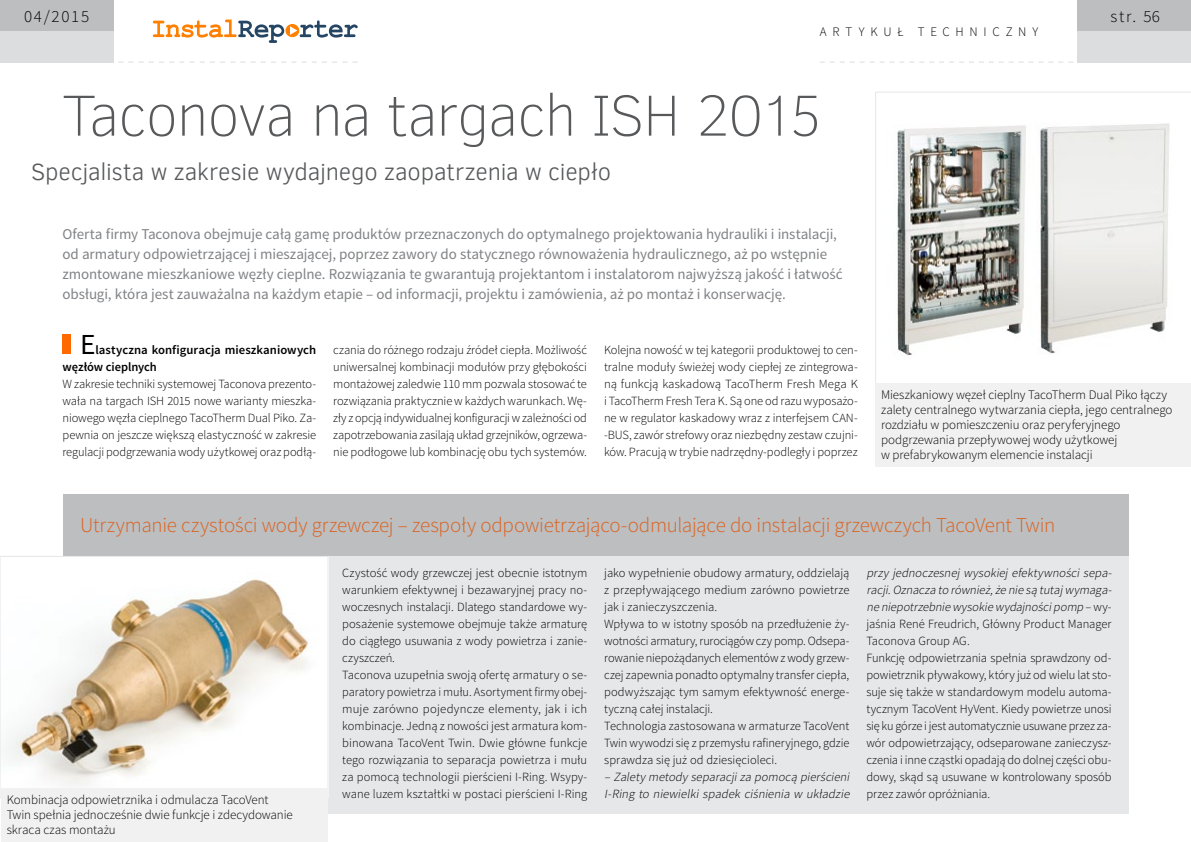
<style>
.page{position:relative;width:1191px;height:842px;background:#fff}
.page>*{position:absolute;margin:0;border:0;box-sizing:border-box;transform-origin:0 0}
.t1{font:100 59px "Clear Sans";letter-spacing:-.03em;color:#58595b}
.t2{font:29px "Source Sans Pro";color:#000}
.t3{font:300 24px "Clear Sans";letter-spacing:-.01em;color:#58595b}
.t4{font:300 21px "Source Sans Pro";letter-spacing:-.01em;color:#dc611e}
.t5{font:300 17px "Source Sans Pro";letter-spacing:.1em;color:#000}
.t6{font:15px/20px "Source Sans Pro";letter-spacing:-.005em;color:#808285}
.t7{font:300 13px/15px "Source Sans Pro";letter-spacing:-.005em;color:#000}
.t8{font:300 13px "Source Sans Pro";letter-spacing:.44em;color:#000}
.t9{font:300 12.5px/17px "Source Sans Pro";letter-spacing:-.005em;color:#000;text-align:justify}
.t10{font:italic 300 12.5px/17px "Source Sans Pro";color:#000}
.t11{font:600 12.5px/17px "Source Sans Pro";color:#000}
.s1{font-style:italic}
</style>
<div class="page">
<div style="left:1077px;top:0;width:114px;height:31px;background:#bcbec0"></div>
<div style="left:1077px;top:31px;width:114px;height:31px;background:#dcddde"></div>
<svg style="left:153px;top:20px;width:204px;height:23px"></svg>
<div style="left:0;top:0;width:113px;height:31px;background:#bcbec0"></div>
<div style="left:0;top:31px;width:113px;height:31px;background:#dcddde"></div>
<svg style="left:108px;top:62px;width:249px;height:1px"></svg>
<svg style="left:820px;top:62px;width:263px;height:1px"></svg>
<div style="left:63px;top:334px;width:8px;height:20px;background:#ff6a00"></div>
<div style="left:63px;top:494px;width:1065px;height:62px;background:#bcbec0"></div>
<div style="left:63px;top:556px;width:1065px;height:257px;background:#e6e7e8"></div>
<svg style="left:875px;top:92px;width:316px;height:291px"></svg>
<div style="left:875px;top:383px;width:316px;height:84px;background:#f1f1f2"></div>
<img style="left:6px;top:558px;width:320px;height:230px">
<div style="left:1px;top:788px;width:327px;height:54px;background:#f1f1f2"></div>
<h3 class="t5" style="left:24px;top:6px;width:67px">04/2015</h3>
<h3 class="t5" style="left:1110px;top:6px;width:51px">str. 56</h3>
<p class="t8" style="left:820px;top:24px;width:220px">artykuł techniczny</p>
<h1 class="t1" style="left:62px;top:77px;width:761px">Taconova na targach ISH 2015</h1>
<h3 class="t3" style="left:31px;top:156px;width:581px">Specjalista w zakresie wydajnego zaopatrzenia w ciepło</h3>
<p class="t6" style="left:62px;top:224px;width:782px">Oferta firmy Taconova obejmuje całą gamę produktów przeznaczonych do optymalnego projektowania hydrauliki i instalacji, od armatury odpowietrzającej i mieszającej, poprzez zawory do statycznego równoważenia hydraulicznego, aż po wstępnie zmontowane mieszkaniowe węzły cieplne. Rozwiązania te gwarantują projektantom i instalatorom najwyższą jakość i łatwość obsługi, która jest zauważalna na każdym etapie – od informacji, projektu i zamówienia, aż po montaż i konserwację.</p>
<h2 class="t2" style="left:80px;top:327px;width:17px">E</h2>
<p class="t11" style="left:63px;top:342px;width:255px;text-indent:33px">lastyczna konfiguracja mieszkaniowych węzłów cieplnych</p>
<p class="t9" style="left:63px;top:376px;width:255px">W zakresie techniki systemowej Taconova prezento&shy;wała na targach ISH 2015 nowe warianty mieszka&shy;niowego węzła cieplnego TacoTherm Dual Piko. Za&shy;pewnia on jeszcze większą elastyczność w zakresie regulacji podgrzewania wody użytkowej oraz podłą-</p>
<p class="t9" style="left:333px;top:342px;width:255px">czania do różnego rodzaju źródeł ciepła. Możliwość uniwersalnej kombinacji modułów przy głębokości montażowej zaledwie 110 mm pozwala stosować te rozwiązania praktycznie w każdych warunkach. Wę&shy;zły z opcją indywidualnej konfiguracji w zależności od zapotrzebowania zasilają układ grzejników, ogrzewa&shy;nie podłogowe lub kombinację obu tych systemów.</p>
<p class="t9" style="left:604px;top:342px;width:255px">Kolejna nowość w tej kategorii produktowej to cen&shy;tralne moduły świeżej wody ciepłej ze zintegrowa&shy;ną funkcją kaskadową TacoTherm Fresh Mega K i TacoTherm Fresh Tera K. Są one od razu wyposażo&shy;ne w regulator kaskadowy wraz z interfejsem CAN--BUS, zawór strefowy oraz niezbędny zestaw czujni&shy;ków. Pracują w trybie nadrzędny-podległy i poprzez</p>
<p class="t7" style="left:881px;top:387px;width:293px">Mieszkaniowy węzeł cieplny TacoTherm Dual Piko łączy zalety centralnego wytwarzania ciepła, jego centralnego rozdziału w pomieszczeniu oraz peryferyjnego podgrzewania przepływowej wody użytkowej<br>w prefabrykowanym elemencie instalacji</p>
<h3 class="t4" style="left:80px;top:512px;width:976px">Utrzymanie czystości wody grzewczej – zespoły odpowietrzająco-odmulające do instalacji grzewczych TacoVent Twin</h3>
<p class="t9" style="left:342px;top:564px;width:246px;text-align:left">Czystość wody grzewczej jest obecnie istotnym warunkiem efektywnej i bezawaryjnej pracy no&shy;woczesnych instalacji. Dlatego standardowe wy&shy;posażenie systemowe obejmuje także armaturę do ciągłego usuwania z wody powietrza i zanie&shy;czyszczeń.<br>Taconova uzupełnia swoją ofertę armatury o se&shy;paratory powietrza i mułu. Asortyment firmy obej&shy;muje zarówno pojedyncze elementy, jak i ich kombinacje. Jedną z nowości jest armatura kom&shy;binowana TacoVent Twin. Dwie główne funkcje tego rozwiązania to separacja powietrza i mułu za pomocą technologii pierścieni I-Ring. Wsypy&shy;wane luzem kształtki w postaci pierścieni I-Ring</p>
<p class="t9" style="left:604px;top:564px;width:247px;text-align:left">jako wypełnienie obudowy armatury, oddzielają z przepływającego medium zarówno powietrze jak i zanieczyszczenia.<br>Wpływa to w istotny sposób na przedłużenie ży&shy;wotności armatury, rurociągów czy pomp. Odsepa&shy;rowanie niepożądanych elementów z wody grzew&shy;czej zapewnia ponadto optymalny transfer ciepła, podwyższając tym samym efektywność energe&shy;tyczną całej instalacji.<br>Technologia zastosowana w armaturze TacoVent Twin wywodzi się z przemysłu rafineryjnego, gdzie sprawdza się już od dziesięcioleci.</p>
<p class="t9" style="left:866px;top:564px;width:249px;text-align:left"><span class="s1">przy jednoczesnej wysokiej efektywności sepa&shy;racji.Oznacza to również,że nie są tutaj wymaga&shy;ne niepotrzebnie wysokie wydajnościpomp</span> – w y - jaśnia René Freudrich, Główny Product Manager Taconova Group AG.<br>Funkcję odpowietrzania spełnia sprawdzony od&shy;powietrznik pływakowy, który już od wielu lat sto&shy;suje się także w standardowym modelu automa&shy;tycznym TacoVent HyVent. Kiedy powietrze unosi się ku górze i jest automatycznie usuwane przez za&shy;wór odpowietrzający, odseparowane zanieczysz&shy;czenia i inne cząstki opadają do dolnej części obu&shy;dowy, skąd są usuwane w kontrolowany sposób przez zawór opróżniania.</p>
<p class="t10" style="left:604px;top:768px;width:249px">– Zalety metody separacjiza pomocą pierścieni<br>I-Ring to niewielki spadek ciśnienia w układzie</p>
<p class="t7" style="left:7px;top:792px;width:287px">Kombinacja odpowietrznika i odmulacza TacoVent<br>Twin spełnia jednocześnie dwie funkcje i zdecydowanie skraca czas montażu</p>
</div>
